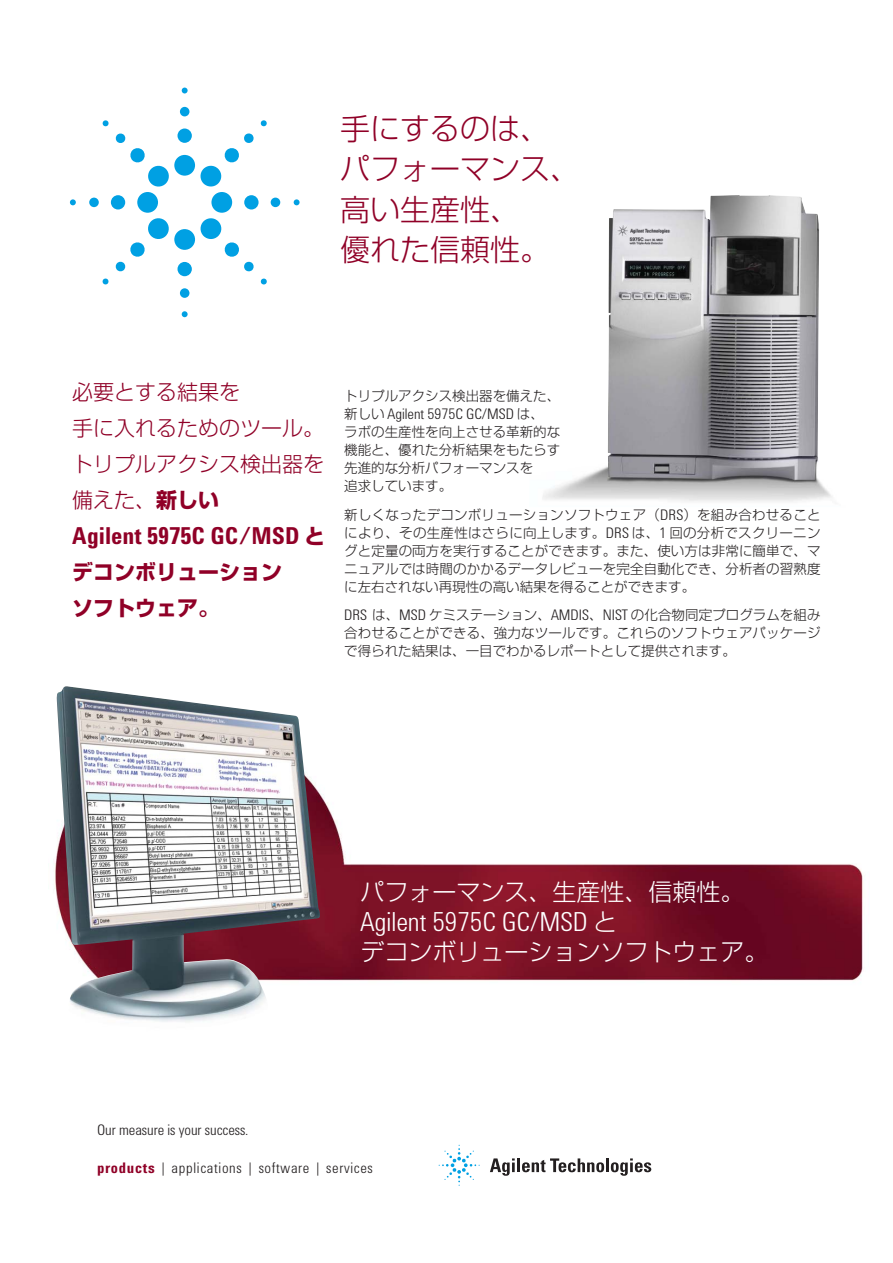
<style>
.page{position:relative;width:893px;height:1263px;background:#fff}
.page>*{position:absolute;margin:0;border:0;box-sizing:border-box;transform-origin:0 0}
.t1{font:300 30px/40.5px "Shin Go Pro";color:#900027}
.t2{font:300 27px "Agilent Cond";color:#fff}
.t3{font:300 24px "Shin Go Pro";color:#fff}
.t4{font:700 24px "Agilent Cond";color:#900027}
.t5{font:300 21px/36px "Shin Go Pro";color:#900027}
.t6{font:700 21px/36px "Shin Go Pro";color:#900027}
.t7{font:300 15px "Agilent Cond";color:#231f20}
.t8{font:300 15px "Agilent Cond";letter-spacing:.045em;color:#231f20}
.t9{font:300 13.5px/18px "Shin Go Pro";color:#231f20;text-align:justify}
.s1{font-weight:700}
.s2{font-family:"Shin Go Pro";font-size:21px}
.s3{font-family:"Shin Go Pro";font-size:13.5px}
.s4{font-family:"Agilent Cond";font-size:15px}
.s5{font-family:"Shin Go Pro";font-size:24px}
.s6{font-weight:700;color:#900027}
</style>
<div class="page">
<img style="left:54px;top:794px;width:809px;height:187px">
<div style="left:174px;top:155px;width:21px;height:21px;background:#00a0e3;border-radius:50%"></div>
<div style="left:177px;top:129px;width:15px;height:14px;background:#00a0e3;border-radius:50%"></div>
<div style="left:180px;top:107px;width:9px;height:9px;background:#00a0e3;border-radius:50%"></div>
<svg style="left:182px;top:88px;width:6px;height:5px"></svg>
<div style="left:211px;top:192px;width:21px;height:21px;background:#00a0e3;border-radius:50%"></div>
<div style="left:244px;top:195px;width:15px;height:15px;background:#00a0e3;border-radius:50%"></div>
<div style="left:271px;top:198px;width:9px;height:9px;background:#00a0e3;border-radius:50%"></div>
<svg style="left:294px;top:199px;width:6px;height:6px"></svg>
<div style="left:174px;top:229px;width:21px;height:21px;background:#00a0e3;border-radius:50%"></div>
<div style="left:177px;top:262px;width:15px;height:14px;background:#00a0e3;border-radius:50%"></div>
<div style="left:180px;top:288px;width:9px;height:10px;background:#00a0e3;border-radius:50%"></div>
<svg style="left:182px;top:311px;width:6px;height:6px"></svg>
<div style="left:137px;top:192px;width:21px;height:21px;background:#00a0e3;border-radius:50%"></div>
<div style="left:111px;top:195px;width:14px;height:15px;background:#00a0e3;border-radius:50%"></div>
<div style="left:89px;top:198px;width:10px;height:9px;background:#00a0e3;border-radius:50%"></div>
<svg style="left:70px;top:199px;width:6px;height:6px"></svg>
<svg style="left:200px;top:133px;width:54px;height:54px"></svg>
<svg style="left:260px;top:120px;width:7px;height:7px"></svg>
<svg style="left:200px;top:218px;width:54px;height:54px"></svg>
<svg style="left:260px;top:278px;width:7px;height:7px"></svg>
<svg style="left:115px;top:218px;width:54px;height:54px"></svg>
<svg style="left:102px;top:278px;width:7px;height:7px"></svg>
<svg style="left:115px;top:133px;width:54px;height:54px"></svg>
<svg style="left:102px;top:120px;width:7px;height:7px"></svg>
<img style="left:543px;top:195px;width:289px;height:307px">
<svg style="left:490px;top:1158px;width:25px;height:18px"></svg>
<hr style="left:517px;top:1158px;width:3px;height:14px;background:#231f20">
<svg style="left:522px;top:1158px;width:82px;height:14px"></svg>
<hr style="left:606px;top:1158px;width:3px;height:14px;background:#231f20">
<svg style="left:611px;top:1158px;width:40px;height:18px"></svg>
<svg style="left:439px;top:1145px;width:41px;height:41px"></svg>
<img style="left:56px;top:686px;width:264px;height:336px">
<h1 class="t1" style="left:340px;top:112px;width:241px">手にするのは、パフォーマンス、高い生産性、<br>優れた信頼性。</h1>
<h3 class="t5" style="left:72px;top:377px;width:253px">必要とする結果を<br>手に入れるためのツール。トリプルアクシス検出器を備えた、<span class="s1">新しい</span></h3>
<h3 class="t4" style="left:72px;top:526px;width:255px">Agilent 5975C GC/MSD <span class="s2">と</span></h3>
<h3 class="t6" style="left:72px;top:557px;width:211px">デコンボリューションソフトウェア。</h3>
<p class="t9" style="left:344px;top:389px;width:217px">トリプルアクシス検出器を備えた、</p>
<p class="t7" style="left:344px;top:408px;width:201px"><span class="s3">新しい</span> Agilent 5975C GC/MSD <span class="s3">は、</span></p>
<p class="t9" style="left:344px;top:425px;width:217px;text-align:left">ラボの生産性を向上させる革新的な機能と、優れた分析結果をもたらす先進的な分析パフォーマンスを<br>追求しています。</p>
<p class="t9" style="left:344px;top:507px;width:478px">新しくなったデコンボリューションソフトウェア（<span class="s4">DRS</span>）を組み合わせることにより、その生産性はさらに向上します。<span class="s4">DRS</span> は、<span class="s4">1</span> 回の分析でスクリーニングと定量の両方を実行することができます。また、使い方は非常に簡単で、マニュアルでは時間のかかるデータレビューを完全自動化でき、分析者の習熟度に左右されない再現性の高い結果を得ることができます。</p>
<p class="t9" style="left:344px;top:608px;width:478px"><span class="s4">DRS</span> は、<span class="s4">MSD</span> ケミステーション、<span class="s4">AMDIS</span>、<span class="s4">NIST</span> の化合物同定プログラムを組み合わせることができる、強力なツールです。これらのソフトウェアパッケージで得られた結果は、一目でわかるレポートとして提供されます。</p>
<h3 class="t3" style="left:360px;top:882px;width:385px">パフォーマンス、生産性、信頼性。</h3>
<h2 class="t2" style="left:360px;top:911px;width:258px">Agilent 5975C GC/MSD <span class="s5">と</span></h2>
<h3 class="t3" style="left:360px;top:943px;width:410px">デコンボリューションソフトウェア。</h3>
<p class="t7" style="left:97px;top:1124px;width:153px">Our measure is your success.</p>
<p class="t8" style="left:97px;top:1162px;width:277px"><span class="s6">products</span> | applications | software | services</p>
</div>
